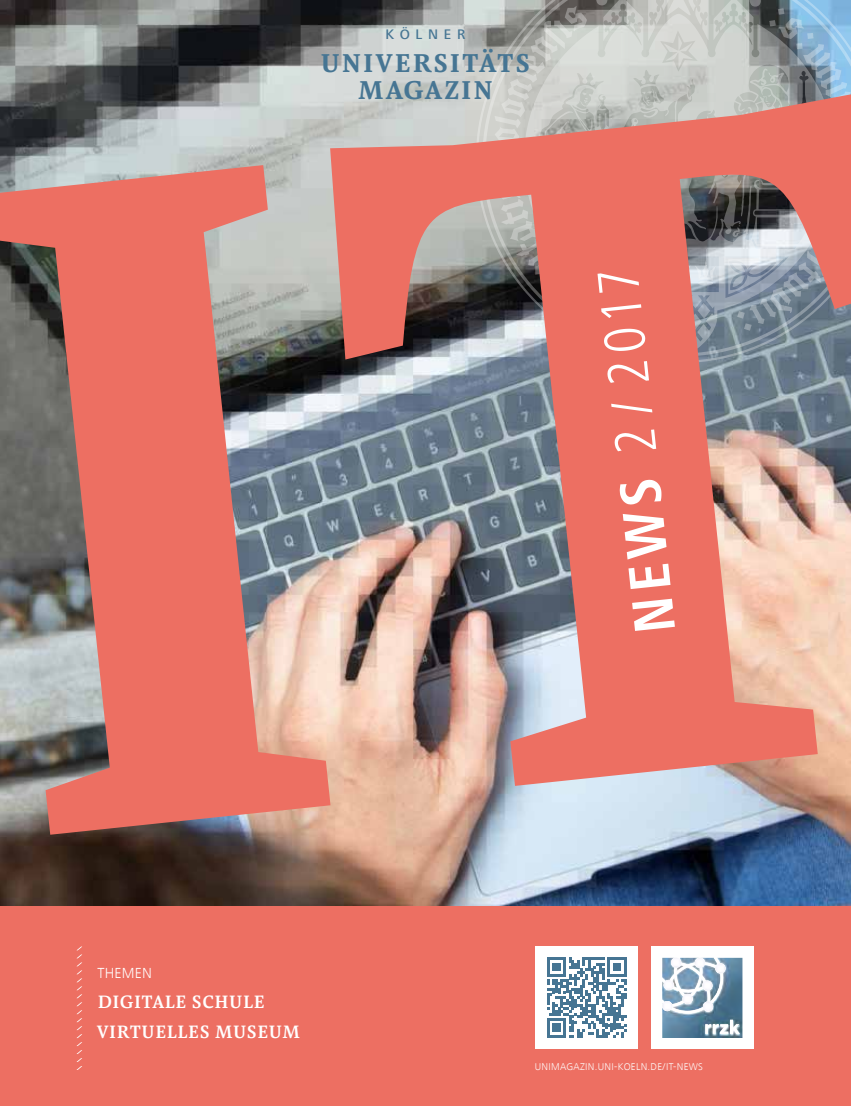
<style>
.page{position:relative;width:851px;height:1106px;background:#fff}
.page>*{position:absolute;margin:0;border:0;box-sizing:border-box;transform-origin:0 0}
.t1{font:300 condensed 60px "Frutiger Next LT";color:#fff}
.t2{font:700 27px/27.6px "Pensum Pro";letter-spacing:.07em;color:#467593;text-align:center}
.t3{font:500 18.75px/30px "Pensum Pro";letter-spacing:.03em;color:#fff}
.t4{font:300 15px "Frutiger Next LT";letter-spacing:.02em;color:#fff}
.t5{font:500 14.25px "Frutiger Next LT";letter-spacing:.4em;color:#467593}
.t6{font:300 10.2px "Frutiger Next LT";letter-spacing:.03em;color:#fff}
.s1{font-weight:700}
</style>
<div class="page">
<img style="left:0;top:0;width:850px;height:906px">
<svg style="left:476px;top:0;width:374px;height:92px;background:#b0b8ba"></svg>
<div style="left:0;top:906px;width:850px;height:200px;background:#ed6f62"></div>
<svg style="left:76px;top:946px;width:6px;height:124px"></svg>
<div style="left:651px;top:946px;width:102px;height:102px;background:#fff"></div>
<img style="left:742px;top:957px;width:1px;height:81px">
<img style="left:662px;top:957px;width:80px;height:81px">
<svg style="left:662px;top:957px;width:63px;height:56px"></svg>
<svg style="left:705px;top:1019px;width:34px;height:14px"></svg>
<div style="left:535px;top:946px;width:102px;height:102px;background:#fff"></div>
<svg style="left:547px;top:957px;width:79px;height:80px"></svg>
<img style="left:0;top:92px;width:851px;height:742px">
<h3 class="t5" style="left:385px;top:27px;width:81px">KÖLNER</h3>
<h2 class="t2" style="left:321px;top:48px;width:210px">UNIVERSITÄTS<br>MAGAZIN</h2>
<h1 class="t1" style="left:622px;top:637px;width:370px;rotate:-96deg"><span class="s1">NEWS</span> 2/ 2017</h1>
<h3 class="t4" style="left:97px;top:965px;width:56px">THEMEN</h3>
<h3 class="t3" style="left:97px;top:986px;width:205px">DIGITALE SCHULE<br>VIRTUELLES MUSEUM</h3>
<p class="t6" style="left:534px;top:1060px;width:170px">UNIMAGAZIN.UNI-KOELN.DE/IT-NEWS</p>
</div>
